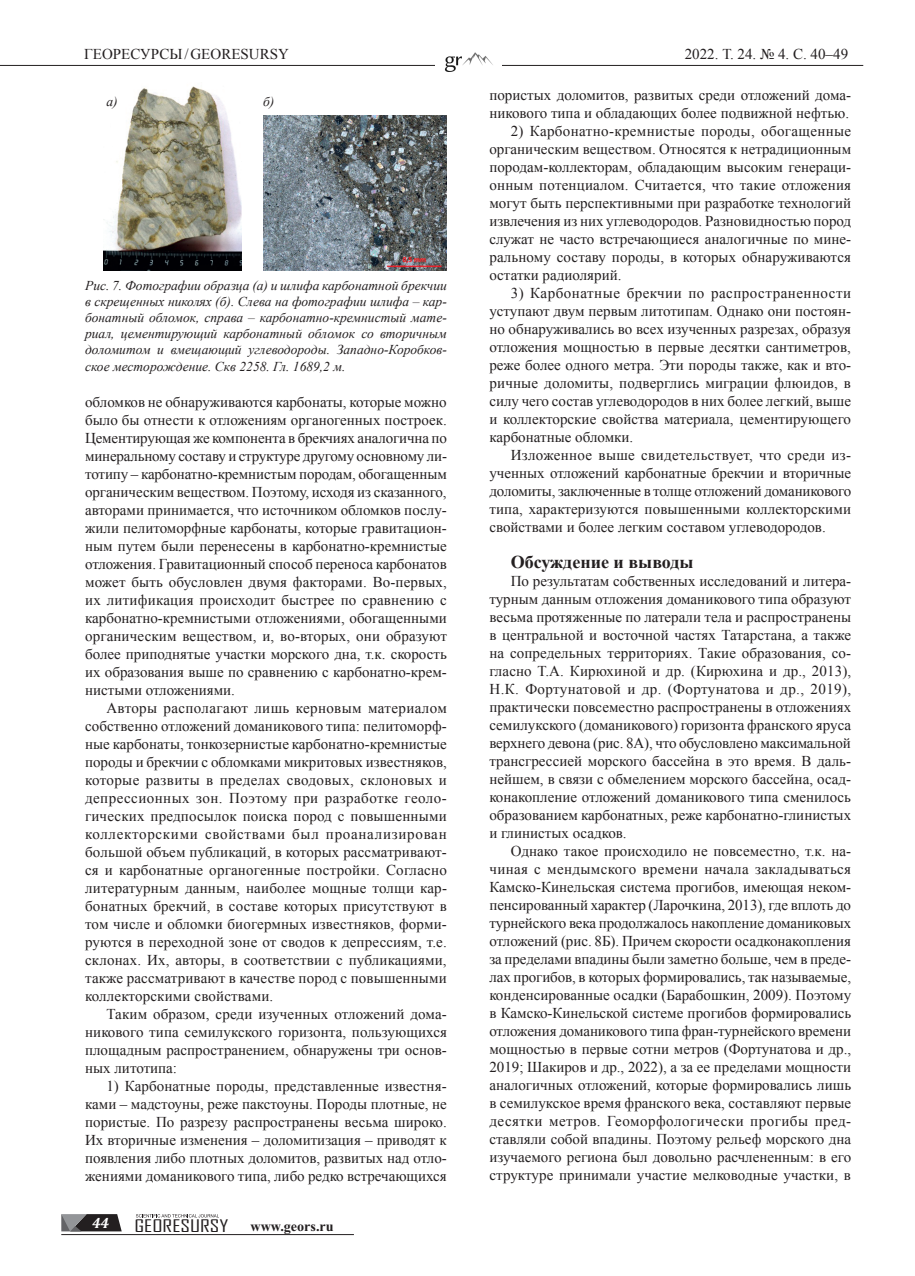
<style>
.page{position:relative;width:915px;height:1276px;background:#fff}
.page>*{position:absolute;margin:0;border:0;box-sizing:border-box;transform-origin:0 0}
.t1{font:700 18px "Times New Roman";color:#231f20}
.t2{font:16.65px "Agency FB Cyrillic";color:#231f20;scale:1.37 1}
.t3{font:15px/18px "Times New Roman";color:#231f20;text-align:justify}
.t4{font:italic 700 15px "Cambria";color:#fff}
.t5{font:700 14.1px "Times New Roman";color:#231f20}
.t6{font:italic 13.5px/16.2px "Times New Roman";color:#231f20;text-align:justify}
</style>
<div class="page">
<hr style="left:61px;top:1234px;width:293px;height:1px;background:#231f20">
<svg style="left:136px;top:1214px;width:82px;height:3px"></svg>
<svg style="left:61px;top:1214px;width:61px;height:17px"></svg>
<hr style="left:0;top:65px;width:863px;height:1px;background:#231f20">
<img style="left:435px;top:52px;width:66px;height:20px">
<img style="left:104px;top:86px;width:137px;height:184px">
<img style="left:263px;top:116px;width:183px;height:154px">
<p class="t3" style="left:84px;top:45px;width:206px">ГЕОРЕСУРСЫ/GEORESURSY</p>
<p class="t3" style="left:684px;top:45px;width:165px">2022. Т. 24. № 4. С. 40–49</p>
<p class="t6" style="left:106px;top:93px;width:13px">а)</p>
<p class="t6" style="left:263px;top:93px;width:13px">б)</p>
<p class="t6" style="left:85px;top:277px;width:363px">Рис. 7. Фотографии образца (а) и шлифа карбонатной брекчии в скрещенных николях (б). Слева на фотографии шлифа – кар&shy;бонатный обломок, справа – карбонатно-кремнистый мате&shy;риал, цементирующий карбонатный обломок со вторичным доломитом и вмещающий углеводороды. Западно-Коробков&shy;ское месторождение. Скв 2258. Гл. 1689,2 м.</p>
<p class="t3" style="left:85px;top:392px;width:363px">ОБЛОМКОВ НЕ ОБНАРУЖИВАЮТСЯ КАРБОНАТЫ, КОТОРЫЕ МОЖНО БЫЛО БЫ ОТНЕСТИ К ОТЛОЖЕНИЯМ ОРГАНОГЕННЫХ ПОСТРОЕК.<br>ЦЕМЕНТИРУЮЩАЯ ЖЕ КОМПОНЕНТА В БРЕКЧИЯХ АНАЛОГИЧНА ПО МИНЕРАЛЬНОМУ СОСТАВУ И СТРУКТУРЕ ДРУГОМУ ОСНОВНОМУ ЛИ-ТОТИПУ – КАРБОНАТНО-КРЕМНИСТЫМ ПОРОДАМ, ОБОГАЩЕННЫМ ОРГАНИЧЕСКИМ ВЕЩЕСТВОМ. ПОЭТОМУ, ИСХОДЯ ИЗ СКАЗАННОГО, АВТОРАМИ ПРИНИМАЕТСЯ, ЧТО ИСТОЧНИКОМ ОБЛОМКОВ ПОСЛУ-ЖИЛИ ПЕЛИТОМОРФНЫЕ КАРБОНАТЫ, КОТОРЫЕ ГРАВИТАЦИОН-НЫМ ПУТЕМ БЫЛИ ПЕРЕНЕСЕНЫ В КАРБОНАТНО-КРЕМНИСТЫЕ ОТЛОЖЕНИЯ. ГРАВИТАЦИОННЫЙ СПОСОБ ПЕРЕНОСА КАРБОНАТОВ МОЖЕТ БЫТЬ ОБУСЛОВЛЕН ДВУМЯ ФАКТОРАМИ. ВО-ПЕРВЫХ, ИХ ЛИТИФИКАЦИЯ ПРОИСХОДИТ БЫСТРЕЕ ПО СРАВНЕНИЮ С КАРБОНАТНО-КРЕМНИСТЫМИ ОТЛОЖЕНИЯМИ, ОБОГАЩЕННЫМИ ОРГАНИЧЕСКИМ ВЕЩЕСТВОМ, И, ВО-ВТОРЫХ, ОНИ ОБРАЗУЮТ БОЛЕЕ ПРИПОДНЯТЫЕ УЧАСТКИ МОРСКОГО ДНА, Т.К. СКОРОСТЬ ИХ ОБРАЗОВАНИЯ ВЫШЕ ПО СРАВНЕНИЮ С КАРБОНАТНО-КРЕМ-НИСТЫМИ ОТЛОЖЕНИЯМИ.</p>
<p class="t3" style="left:85px;top:698px;width:363px;text-indent:21px">АВТОРЫ РАСПОЛАГАЮТ ЛИШЬ КЕРНОВЫМ МАТЕРИАЛОМ СОБСТВЕННО ОТЛОЖЕНИЙ ДОМАНИКОВОГО ТИПА: ПЕЛИТОМОРФ-НЫЕ КАРБОНАТЫ, ТОНКОЗЕРНИСТЫЕ КАРБОНАТНО-КРЕМНИСТЫЕ ПОРОДЫ И БРЕКЧИИ С ОБЛОМКАМИ МИКРИТОВЫХ ИЗВЕСТНЯКОВ, КОТОРЫЕ РАЗВИТЫ В ПРЕДЕЛАХ СВОДОВЫХ, СКЛОНОВЫХ И ДЕПРЕССИОННЫХ ЗОН. ПОЭТОМУ ПРИ РАЗРАБОТКЕ ГЕОЛО-ГИЧЕСКИХ ПРЕДПОСЫЛОК ПОИСКА ПОРОД С ПОВЫШЕННЫМИ КОЛЛЕКТОРСКИМИ СВОЙСТВАМИ БЫЛ ПРОАНАЛИЗИРОВАН БОЛЬШОЙ ОБЪЕМ ПУБЛИКАЦИЙ, В КОТОРЫХ РАССМАТРИВАЮТ-СЯ И КАРБОНАТНЫЕ ОРГАНОГЕННЫЕ ПОСТРОЙКИ. СОГЛАСНО ЛИТЕРАТУРНЫМ ДАННЫМ, НАИБОЛЕЕ МОЩНЫЕ ТОЛЩИ КАР-БОНАТНЫХ БРЕКЧИЙ, В СОСТАВЕ КОТОРЫХ ПРИСУТСТВУЮТ В ТОМ ЧИСЛЕ И ОБЛОМКИ БИОГЕРМНЫХ ИЗВЕСТНЯКОВ, ФОРМИ-РУЮТСЯ В ПЕРЕХОДНОЙ ЗОНЕ ОТ СВОДОВ К ДЕПРЕССИЯМ, Т.Е.<br>СКЛОНАХ. ИХ, АВТОРЫ, В СООТВЕТСТВИИ С ПУБЛИКАЦИЯМИ, ТАКЖЕ РАССМАТРИВАЮТ В КАЧЕСТВЕ ПОРОД С ПОВЫШЕННЫМИ КОЛЛЕКТОРСКИМИ СВОЙСТВАМИ.</p>
<p class="t3" style="left:85px;top:1004px;width:363px;text-indent:21px">ТАКИМ ОБРАЗОМ, СРЕДИ ИЗУЧЕННЫХ ОТЛОЖЕНИЙ ДОМА-НИКОВОГО ТИПА СЕМИЛУКСКОГО ГОРИЗОНТА, ПОЛЬЗУЮЩИХСЯ ПЛОЩАДНЫМ РАСПРОСТРАНЕНИЕМ, ОБНАРУЖЕНЫ ТРИ ОСНОВ-НЫХ ЛИТОТИПА:</p>
<p class="t3" style="left:85px;top:1076px;width:363px;text-indent:21px">1) КАРБОНАТНЫЕ ПОРОДЫ, ПРЕДСТАВЛЕННЫЕ ИЗВЕСТНЯ-КАМИ – МАДСТОУНЫ, РЕЖЕ ПАКСТОУНЫ. ПОРОДЫ ПЛОТНЫЕ, НЕ ПОРИСТЫЕ. ПО РАЗРЕЗУ РАСПРОСТРАНЕНЫ ВЕСЬМА ШИРОКО.<br>ИХ ВТОРИЧНЫЕ ИЗМЕНЕНИЯ – ДОЛОМИТИЗАЦИЯ – ПРИВОДЯТ К ПОЯВЛЕНИЯ ЛИБО ПЛОТНЫХ ДОЛОМИТОВ, РАЗВИТЫХ НАД ОТЛО-ЖЕНИЯМИ ДОМАНИКОВОГО ТИПА, ЛИБО РЕДКО ВСТРЕЧАЮЩИХСЯ</p>
<p class="t4" style="left:92px;top:1212px;width:19px">44</p>
<p class="t2" style="left:134px;top:1215px;width:70px">GEORESURSY</p>
<p class="t5" style="left:250px;top:1217px;width:85px">www.geors.ru</p>
<p class="t3" style="left:489px;top:85px;width:363px">ПОРИСТЫХ ДОЛОМИТОВ, РАЗВИТЫХ СРЕДИ ОТЛОЖЕНИЙ ДОМА-<br>НИКОВОГО ТИПА И ОБЛАДАЮЩИХ БОЛЕЕ ПОДВИЖНОЙ НЕФТЬЮ.</p>
<p class="t3" style="left:489px;top:121px;width:363px;text-indent:21px">2) КАРБОНАТНО-КРЕМНИСТЫЕ ПОРОДЫ, ОБОГАЩЕННЫЕ ОРГАНИЧЕСКИМ ВЕЩЕСТВОМ. ОТНОСЯТСЯ К НЕТРАДИЦИОННЫМ ПОРОДАМ-КОЛЛЕКТОРАМ, ОБЛАДАЮЩИМ ВЫСОКИМ ГЕНЕРАЦИ-ОННЫМ ПОТЕНЦИАЛОМ. СЧИТАЕТСЯ, ЧТО ТАКИЕ ОТЛОЖЕНИЯ МОГУТ БЫТЬ ПЕРСПЕКТИВНЫМИ ПРИ РАЗРАБОТКЕ ТЕХНОЛОГИЙ ИЗВЛЕЧЕНИЯ ИЗ НИХ УГЛЕВОДОРОДОВ. РАЗНОВИДНОСТЬЮ ПОРОД СЛУЖАТ НЕ ЧАСТО ВСТРЕЧАЮЩИЕСЯ АНАЛОГИЧНЫЕ ПО МИНЕ-РАЛЬНОМУ СОСТАВУ ПОРОДЫ, В КОТОРЫХ ОБНАРУЖИВАЮТСЯ ОСТАТКИ РАДИОЛЯРИЙ.</p>
<p class="t3" style="left:489px;top:283px;width:363px;text-indent:21px">3) КАРБОНАТНЫЕ БРЕКЧИИ ПО РАСПРОСТРАНЕННОСТИ УСТУПАЮТ ДВУМ ПЕРВЫМ ЛИТОТИПАМ. ОДНАКО ОНИ ПОСТОЯН-НО ОБНАРУЖИВАЛИСЬ ВО ВСЕХ ИЗУЧЕННЫХ РАЗРЕЗАХ, ОБРАЗУЯ ОТЛОЖЕНИЯ МОЩНОСТЬЮ В ПЕРВЫЕ ДЕСЯТКИ САНТИМЕТРОВ, РЕЖЕ БОЛЕЕ ОДНОГО МЕТРА. ЭТИ ПОРОДЫ ТАКЖЕ, КАК И ВТО-РИЧНЫЕ ДОЛОМИТЫ, ПОДВЕРГЛИСЬ МИГРАЦИИ ФЛЮИДОВ, В СИЛУ ЧЕГО СОСТАВ УГЛЕВОДОРОДОВ В НИХ БОЛЕЕ ЛЕГКИЙ, ВЫШЕ И КОЛЛЕКТОРСКИЕ СВОЙСТВА МАТЕРИАЛА, ЦЕМЕНТИРУЮЩЕГО КАРБОНАТНЫЕ ОБЛОМКИ.</p>
<p class="t3" style="left:489px;top:445px;width:363px;text-indent:21px">ИЗЛОЖЕННОЕ ВЫШЕ СВИДЕТЕЛЬСТВУЕТ, ЧТО СРЕДИ ИЗ-УЧЕННЫХ ОТЛОЖЕНИЙ КАРБОНАТНЫЕ БРЕКЧИИ И ВТОРИЧНЫЕ ДОЛОМИТЫ, ЗАКЛЮЧЕННЫЕ В ТОЛЩЕ ОТЛОЖЕНИЙ ДОМАНИКОВОГО ТИПА, ХАРАКТЕРИЗУЮТСЯ ПОВЫШЕННЫМИ КОЛЛЕКТОРСКИМИ СВОЙСТВАМИ И БОЛЕЕ ЛЕГКИМ СОСТАВОМ УГЛЕВОДОРОДОВ.</p>
<p class="t1" style="left:510px;top:549px;width:184px">Обсуждение и выводы</p>
<p class="t3" style="left:489px;top:571px;width:363px;text-indent:21px">ПО РЕЗУЛЬТАТАМ СОБСТВЕННЫХ ИССЛЕДОВАНИЙ И ЛИТЕРА-ТУРНЫМ ДАННЫМ ОТЛОЖЕНИЯ ДОМАНИКОВОГО ТИПА ОБРАЗУЮТ ВЕСЬМА ПРОТЯЖЕННЫЕ ПО ЛАТЕРАЛИ ТЕЛА И РАСПРОСТРАНЕНЫ В ЦЕНТРАЛЬНОЙ И ВОСТОЧНОЙ ЧАСТЯХ ТАТАРСТАНА, А ТАКЖЕ НА СОПРЕДЕЛЬНЫХ ТЕРРИТОРИЯХ. ТАКИЕ ОБРАЗОВАНИЯ, СО-ГЛАСНО Т.А. КИРЮХИНОЙ И ДР. (КИРЮХИНА И ДР., 2013), Н.К. ФОРТУНАТОВОЙ И ДР. (ФОРТУНАТОВА И ДР., 2019), ПРАКТИЧЕСКИ ПОВСЕМЕСТНО РАСПРОСТРАНЕНЫ В ОТЛОЖЕНИЯХ СЕМИЛУКСКОГО (ДОМАНИКОВОГО) ГОРИЗОНТА ФРАНСКОГО ЯРУСА ВЕРХНЕГО ДЕВОНА (РИС. 8А), ЧТО ОБУСЛОВЛЕНО МАКСИМАЛЬНОЙ ТРАНСГРЕССИЕЙ МОРСКОГО БАССЕЙНА В ЭТО ВРЕМЯ. В ДАЛЬ-НЕЙШЕМ, В СВЯЗИ С ОБМЕЛЕНИЕМ МОРСКОГО БАССЕЙНА, ОСАД-КОНАКОПЛЕНИЕ ОТЛОЖЕНИЙ ДОМАНИКОВОГО ТИПА СМЕНИЛОСЬ ОБРАЗОВАНИЕМ КАРБОНАТНЫХ, РЕЖЕ КАРБОНАТНО-ГЛИНИСТЫХ И ГЛИНИСТЫХ ОСАДКОВ.</p>
<p class="t3" style="left:489px;top:841px;width:363px;text-indent:21px">ОДНАКО ТАКОЕ ПРОИСХОДИЛО НЕ ПОВСЕМЕСТНО, Т.К. НА-ЧИНАЯ С МЕНДЫМСКОГО ВРЕМЕНИ НАЧАЛА ЗАКЛАДЫВАТЬСЯ КАМСКО-КИНЕЛЬСКАЯ СИСТЕМА ПРОГИБОВ, ИМЕЮЩАЯ НЕКОМ-ПЕНСИРОВАННЫЙ ХАРАКТЕР (ЛАРОЧКИНА, 2013), ГДЕ ВПЛОТЬ ДО ТУРНЕЙСКОГО ВЕКА ПРОДОЛЖАЛОСЬ НАКОПЛЕНИЕ ДОМАНИКОВЫХ ОТЛОЖЕНИЙ (РИС. 8Б). ПРИЧЕМ СКОРОСТИ ОСАДКОНАКОПЛЕНИЯ ЗА ПРЕДЕЛАМИ ВПАДИНЫ БЫЛИ ЗАМЕТНО БОЛЬШЕ, ЧЕМ В ПРЕДЕ-ЛАХ ПРОГИБОВ, В КОТОРЫХ ФОРМИРОВАЛИСЬ, ТАК НАЗЫВАЕМЫЕ, КОНДЕНСИРОВАННЫЕ ОСАДКИ (БАРАБОШКИН, 2009). ПОЭТОМУ В КАМСКО-КИНЕЛЬСКОЙ СИСТЕМЕ ПРОГИБОВ ФОРМИРОВАЛИСЬ ОТЛОЖЕНИЯ ДОМАНИКОВОГО ТИПА ФРАН-ТУРНЕЙСКОГО ВРЕМЕНИ МОЩНОСТЬЮ В ПЕРВЫЕ СОТНИ МЕТРОВ (ФОРТУНАТОВА И ДР., 2019; ШАКИРОВ И ДР., 2022), А ЗА ЕЕ ПРЕДЕЛАМИ МОЩНОСТИ АНАЛОГИЧНЫХ ОТЛОЖЕНИЙ, КОТОРЫЕ ФОРМИРОВАЛИСЬ ЛИШЬ В СЕМИЛУКСКОЕ ВРЕМЯ ФРАНСКОГО ВЕКА, СОСТАВЛЯЮТ ПЕРВЫЕ ДЕСЯТКИ МЕТРОВ. ГЕОМОРФОЛОГИЧЕСКИ ПРОГИБЫ ПРЕД-СТАВЛЯЛИ СОБОЙ ВПАДИНЫ. ПОЭТОМУ РЕЛЬЕФ МОРСКОГО ДНА ИЗУЧАЕМОГО РЕГИОНА БЫЛ ДОВОЛЬНО РАСЧЛЕНЕННЫМ: В ЕГО СТРУКТУРЕ ПРИНИМАЛИ УЧАСТИЕ МЕЛКОВОДНЫЕ УЧАСТКИ, В</p>
</div>
